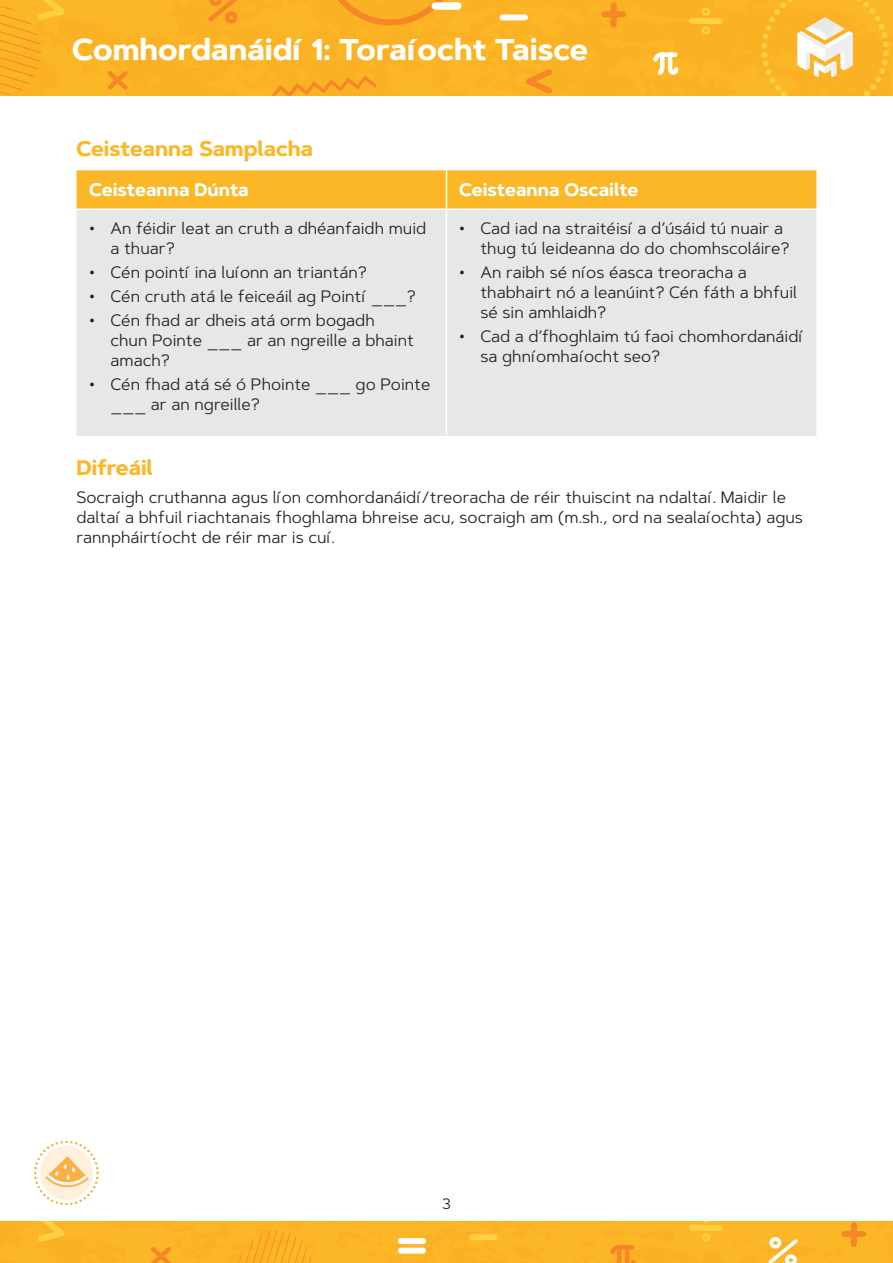
<style>
.page{position:relative;width:893px;height:1263px;background:#fff}
.page>*{position:absolute;margin:0;border:0;box-sizing:border-box;transform-origin:0 0}
.t1{font:700 30px "Artegra Sans";color:#fff}
.H2_Shape_and_Space-O{font:700 21px "Artegra Sans";color:#fcb726}
.Table_Headings{font:700 18px "Artegra Sans";color:#fff}
.Body{font:16.5px/19.8px "Artegra Sans";color:#231f20}
.t2{font:15px "Artegra Sans";color:#231f20}
</style>
<div class="page">
<div style="left:0;top:0;width:893px;height:96px;background:#fbb124"></div>
<svg style="left:271px;top:75px;width:106px;height:21px;background:#f9a824"></svg>
<svg style="left:103px;top:67px;width:29px;height:27px"></svg>
<svg style="left:0;top:0;width:75px;height:94px;background:#fbb326"></svg>
<svg style="left:514px;top:64px;width:43px;height:32px"></svg>
<div style="left:502px;top:14px;width:23px;height:6px;background:#fff"></div>
<svg style="left:686px;top:5px;width:40px;height:33px"></svg>
<div style="left:604px;top:11px;width:19px;height:6px;background:#f58726"></div>
<div style="left:610px;top:5px;width:7px;height:20px;background:#f58726"></div>
<svg style="left:651px;top:50px;width:30px;height:29px"></svg>
<svg style="left:323px;top:0;width:135px;height:25px;background:#f9a925"></svg>
<svg style="left:204px;top:0;width:38px;height:27px"></svg>
<svg style="left:761px;top:0;width:128px;height:96px;background:#fabf49"></svg>
<div style="left:435px;top:2px;width:23px;height:8px;background:#fff"></div>
<div style="left:0;top:1221px;width:893px;height:42px;background:#fcb726"></div>
<svg style="left:34px;top:1140px;width:64px;height:64px"></svg>
<div style="left:77px;top:170px;width:739px;height:38px;background:#fcb726"></div>
<div style="left:77px;top:210px;width:739px;height:226px;background:#e6e7e9"></div>
<hr style="left:446px;top:170px;width:1px;height:38px;background:#fff">
<hr style="left:446px;top:210px;width:1px;height:226px;background:#fff">
<h1 class="t1" style="left:72px;top:28px;width:517px">Comhordanáidí 1: Toraíocht Taisce</h1>
<p class="H2_Shape_and_Space-O" style="left:77px;top:133px;width:238px">Ceisteanna Samplacha</p>
<p class="Table_Headings" style="left:89px;top:177px;width:161px">Ceisteanna Dúnta</p>
<p class="Table_Headings" style="left:459px;top:177px;width:181px">Ceisteanna Oscailte</p>
<p class="Body" style="left:111px;top:218px;width:317px;text-indent:-21px">• An féidir leat an cruth a dhéanfaidh muid a thuar?</p>
<p class="Body" style="left:89px;top:262px;width:279px">• Cén pointí ina luíonn an triantán?</p>
<p class="Body" style="left:89px;top:286px;width:328px">• Cén cruth atá le feiceáil ag Pointí ___?</p>
<p class="Body" style="left:111px;top:310px;width:305px;text-indent:-21px">• Cén fhad ar dheis atá orm bogadh chun Pointe ___ ar an ngreille a bhaint amach?</p>
<p class="Body" style="left:111px;top:374px;width:321px;text-indent:-21px">• Cén fhad atá sé ó Phointe ___ go Pointe ___ ar an ngreille?</p>
<p class="Body" style="left:480px;top:218px;width:311px;text-indent:-21px">• Cad iad na straitéisí a d’úsáid tú nuair a thug tú leideanna do do chomhscoláire?</p>
<p class="Body" style="left:480px;top:262px;width:318px;text-indent:-21px">• An raibh sé níos éasca treoracha a thabhairt nó a leanúint? Cén fáth a bhfuil sé sin amhlaidh?</p>
<p class="Body" style="left:480px;top:326px;width:325px;text-indent:-21px">• Cad a d’fhoghlaim tú faoi chomhordanáidí sa ghníomhaíocht seo?</p>
<p class="H2_Shape_and_Space-O" style="left:77px;top:452px;width:78px">Difreáil</p>
<p class="Body" style="left:77px;top:487px;width:728px">Socraigh cruthanna agus líon comhordanáidí/treoracha de réir thuiscint na ndaltaí. Maidir le daltaí a bhfuil riachtanais fhoghlama bhreise acu, socraigh am (m.sh., ord na sealaíochta) agus rannpháirtíocht de réir mar is cuí.</p>
<p class="t2" style="left:442px;top:1193px;width:10px">3</p>
</div>
